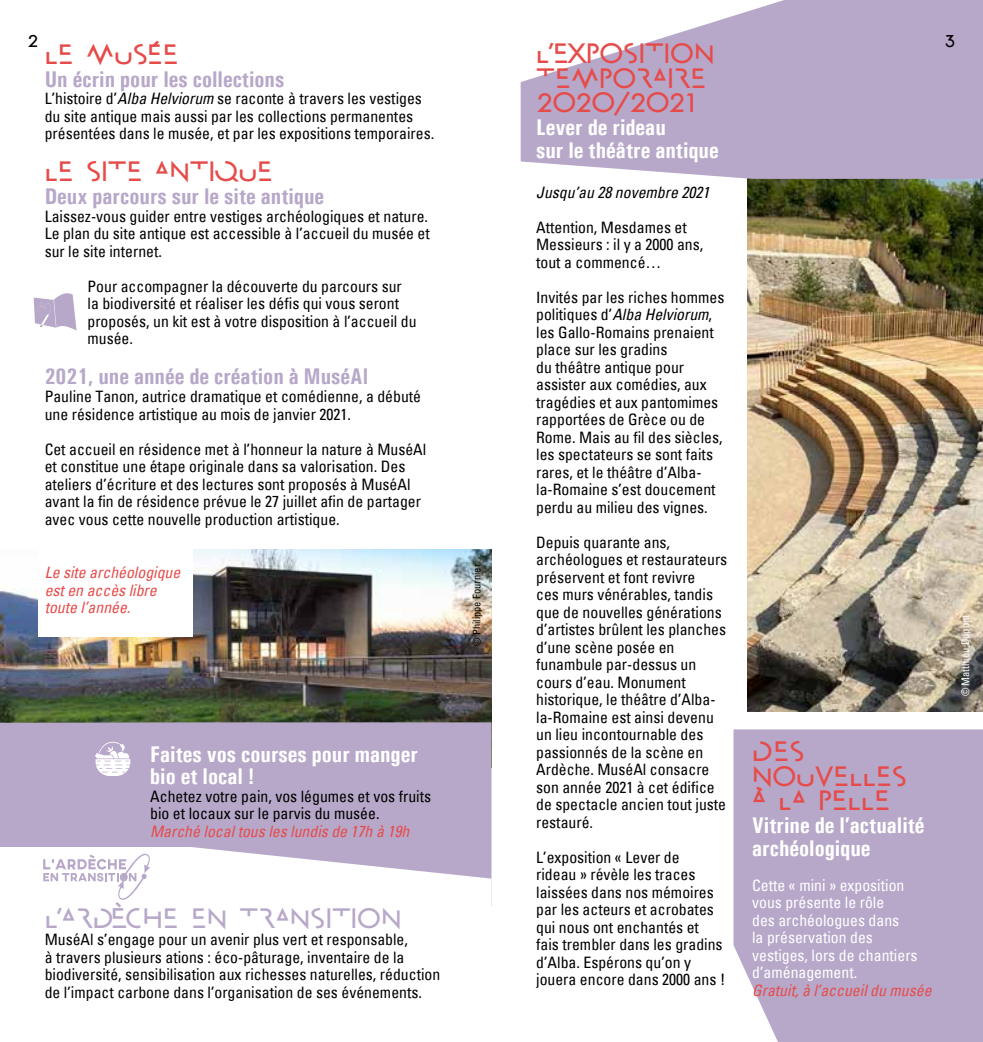
<style>
.page{position:relative;width:983px;height:1042px;background:#fff}
.page>*{position:absolute;margin:0;border:0;box-sizing:border-box;transform-origin:0 0}
.t1{font:700 24.5px/24.5px "Metamorphose";color:#e64b4a}
.t2{font:700 24.5px "Metamorphose";color:#b7a8c9}
.t3{font:700 condensed 22.75px/22.8px "Univers";color:#fff}
.t4{font:700 condensed 22.75px "Univers";color:#b7a8c9}
.t5{font:condensed 15.75px/17.5px "Univers";color:#000}
.t6{font:condensed 15.75px/17.5px "Univers";color:#fff}
.t7{font:italic condensed 15.75px/17.5px "Univers";color:#e64b4a}
.t8{font:italic condensed 15.75px "Univers";color:#000}
.t9{font:700 15.75px "Metamorphose";color:#000}
.t10{font:condensed 10.5px "Univers";color:#000}
.t11{font:condensed 10.5px "Univers";color:#fff}
.s1{font-style:italic}
</style>
<div class="page">
<img style="left:0;top:549px;width:491px;height:173px">
<div style="left:0;top:722px;width:491px;height:125px;background:#b7a8c9"></div>
<div style="left:733px;top:729px;width:249px;height:313px;background:#b7a8c9"></div>
<img style="left:747px;top:179px;width:235px;height:533px">
<div style="left:38px;top:509px;width:155px;height:127px;background:#fff"></div>
<svg style="left:95px;top:742px;width:35px;height:34px"></svg>
<svg style="left:520px;top:0;width:462px;height:179px;fill:#b7a8c9"></svg>
<svg style="left:34px;top:293px;width:43px;height:38px"></svg>
<svg style="left:192px;top:847px;width:299px;height:32px"></svg>
<svg style="left:43px;top:853px;width:107px;height:47px"></svg>
<p class="t9" style="left:27px;top:30px;width:13px">2</p>
<h1 class="t1" style="left:45px;top:42px;width:135px">LE MUSÉE</h1>
<h2 class="t4" style="left:45px;top:65px;width:241px">Un écrin pour les collections</h2>
<p class="t5" style="left:45px;top:90px;width:391px">L’histoire d’<span class="s1">Alba Helviorum</span> se raconte à travers les vestiges du site antique mais aussi par les collections permanentes présentées dans le musée, et par les expositions temporaires.</p>
<h1 class="t1" style="left:45px;top:160px;width:230px">LE SITE ANTIQUE</h1>
<h2 class="t4" style="left:45px;top:183px;width:281px">Deux parcours sur le site antique</h2>
<p class="t5" style="left:45px;top:207px;width:386px;text-align:justify">Laissez-vous guider entre vestiges archéologiques et nature.<br>Le plan du site antique est accessible à l’accueil du musée et sur le site internet.</p>
<p class="t5" style="left:87px;top:277px;width:330px">Pour accompagner la découverte du parcours sur la biodiversité et réaliser les défis qui vous seront proposés, un kit est à votre disposition à l’accueil du musée.</p>
<h2 class="t4" style="left:45px;top:363px;width:325px">2021, une année de création à MuséAl</h2>
<p class="t5" style="left:45px;top:387px;width:378px">Pauline Tanon, autrice dramatique et comédienne, a débuté une résidence artistique au mois de janvier 2021.</p>
<p class="t5" style="left:45px;top:440px;width:383px">Cet accueil en résidence met à l’honneur la nature à MuséAl et constitue une étape originale dans sa valorisation. Des ateliers d’écriture et des lectures sont proposés à MuséAl avant la fin de résidence prévue le 27 juillet afin de partager avec vous cette nouvelle production artistique.</p>
<p class="t7" style="left:45px;top:564px;width:137px">Le site archéologique est en accès libre toute l’année.</p>
<p class="t10" style="left:470px;top:646px;width:83px;rotate:-90deg">© Philippe Fournier</p>
<h2 class="t3" style="left:150px;top:742px;width:269px">Faites vos courses pour manger bio et local !</h2>
<p class="t5" style="left:150px;top:787px;width:282px">Achetez votre pain, vos légumes et vos fruits bio et locaux sur le parvis du musée.</p>
<p class="t7" style="left:150px;top:822px;width:260px">Marché local tous les lundis de 17h à 19h</p>
<h1 class="t2" style="left:45px;top:900px;width:358px">L’ARDÈCHE EN TRANSITION</h1>
<p class="t5" style="left:45px;top:930px;width:397px">MuséAl s’engage pour un avenir plus vert et responsable,<br>à travers plusieurs ations : éco-pâturage, inventaire de la biodiversité, sensibilisation aux richesses naturelles, réduction de l’impact carbone dans l’organisation de ses événements.</p>
<h1 class="t1" style="left:536px;top:41px;width:180px">L’EXPOSITION<br>TEMPORAIRE<br>2020/2021</h1>
<h2 class="t3" style="left:536px;top:115px;width:184px">Lever de rideau<br>sur le théâtre antique</h2>
<p class="t8" style="left:536px;top:182px;width:175px">Jusqu’au 28 novembre 2021</p>
<p class="t5" style="left:536px;top:218px;width:169px">Attention, Mesdames et<br>Messieurs : il y a 2000 ans, tout a commencé…</p>
<p class="t5" style="left:536px;top:288px;width:190px">Invités par les riches hommes politiques d’<span class="s1">Alba Helviorum</span>, les Gallo-Romains prenaient place sur les gradins<br>du théâtre antique pour assister aux comédies, aux tragédies et aux pantomimes rapportées de Grèce ou de<br>Rome. Mais au fil des siècles, les spectateurs se sont faits rares, et le théâtre d’Alba&shy;la-Romaine s’est doucement perdu au milieu des vignes.</p>
<p class="t5" style="left:536px;top:533px;width:192px">Depuis quarante ans, archéologues et restaurateurs préservent et font revivre<br>ces murs vénérables, tandis que de nouvelles générations d’artistes brûlent les planches d’une scène posée en funambule par-dessus un cours d’eau. Monument historique, le théâtre d’Alba&shy;la-Romaine est ainsi devenu un lieu incontournable des passionnés de la scène en<br>Ardèche. MuséAl consacre son année 2021 à cet édifice de spectacle ancien tout juste restauré.</p>
<p class="t5" style="left:536px;top:848px;width:190px">L’exposition « Lever de<br>rideau » révèle les traces laissées dans nos mémoires par les acteurs et acrobates qui nous ont enchantés et fais trembler dans les gradins d’Alba. Espérons qu’on y jouera encore dans 2000 ans !</p>
<p class="t9" style="left:944px;top:30px;width:13px">3</p>
<h1 class="t1" style="left:752px;top:739px;width:157px">DES<br>NOUVELLES<br>À LA PELLE</h1>
<h2 class="t3" style="left:752px;top:813px;width:174px">Vitrine de l’actualité archéologique</h2>
<p class="t6" style="left:752px;top:876px;width:167px">Cette « mini » exposition vous présente le rôle<br>des archéologues dans<br>la préservation des vestiges, lors de chantiers d’aménagement.</p>
<p class="t7" style="left:752px;top:981px;width:181px">Gratuit, à l’accueil du musée</p>
<p class="t11" style="left:958px;top:696px;width:83px;rotate:-90deg">© Matthieu Dupont</p>
</div>
